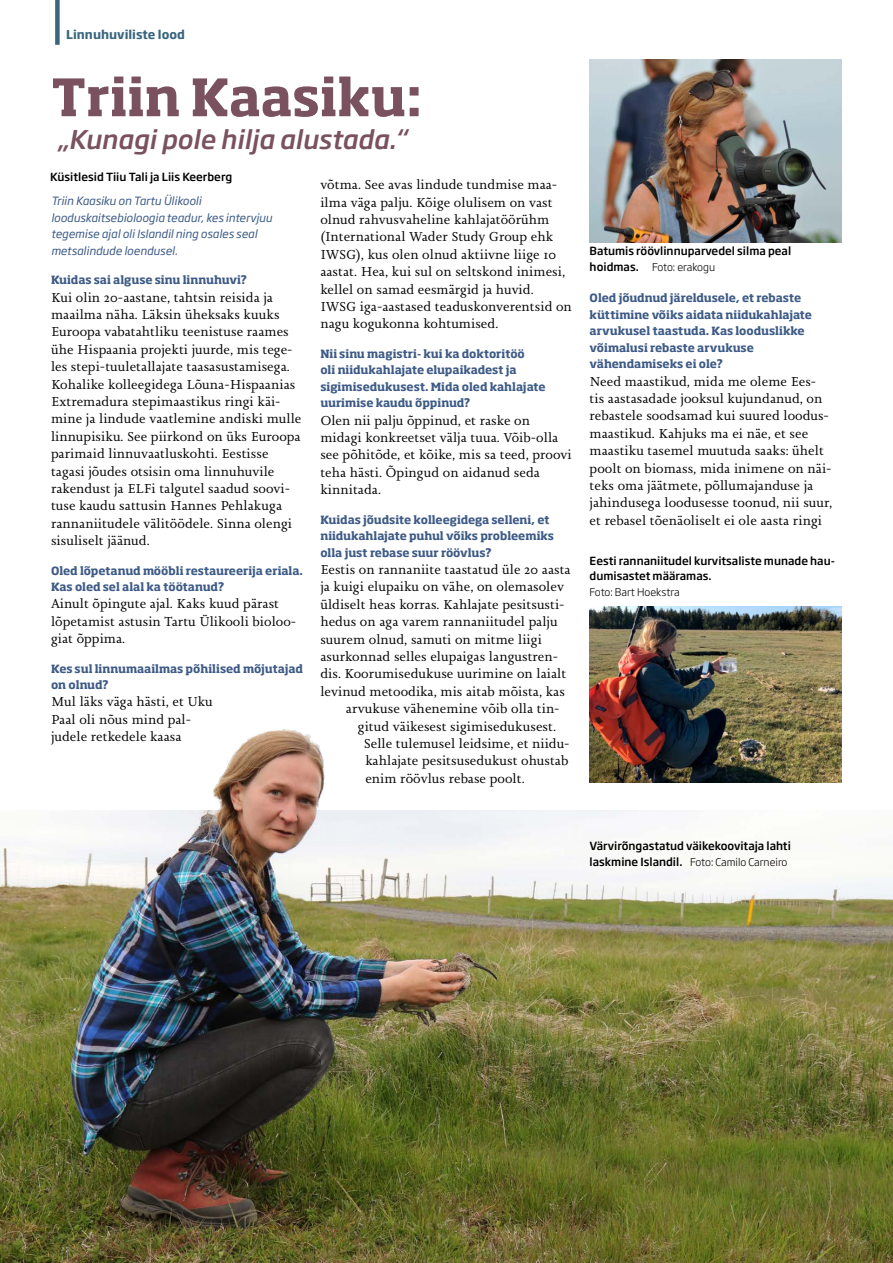
<style>
.page{position:relative;width:893px;height:1263px;background:#fff}
.page>*{position:absolute;margin:0;border:0;box-sizing:border-box;transform-origin:0 0}
.intervjuu_pealkiri{font:700 50.85px "Soho Std";letter-spacing:-.005em;color:#7a515e}
.intervjuu_tsitaat{font:italic 500 25.5px "Soho Gothic Pro";color:#7a515e}
.vastus{font:13.5px/17.4px "Joanna Nova W06";letter-spacing:.005em;color:#000}
.Pealkiri_3_valge{font:700 12px "Soho Gothic Pro";color:#38667d}
.küsimus{font:700 11.25px/16.5px "Soho Std";letter-spacing:-.005em;color:#3e5b86}
.küsimus-2{font:italic 11.25px/16.5px "Soho Gothic Pro";color:#3e5b86}
.Foto_allkiri{font:500 11.1px/15.6px "Soho Gothic Pro";color:#000}
.Autor{font:500 11.1px "Soho Gothic Pro";color:#000}
.Foto_allkiri-2{font:300 10.5px "Soho Gothic Pro";color:#000}
.Foto_autor{font:300 10.5px "Soho Gothic Pro";color:#000}
.s1{font-weight:500;font-size:11.1px}
</style>
<div class="page">
<div style="left:55px;top:0;width:5px;height:45px;background:#38667d"></div>
<img style="left:590px;top:59px;width:252px;height:183px">
<img style="left:590px;top:606px;width:252px;height:83px">
<img style="left:0;top:689px;width:893px;height:574px">
<p class="Pealkiri_3_valge" style="left:66px;top:25px;width:120px">Linnuhuviliste lood</p>
<p class="intervjuu_pealkiri" style="left:51px;top:64px;width:373px">Triin Kaasiku:</p>
<p class="intervjuu_tsitaat" style="left:57px;top:120px;width:351px">„Kunagi pole hilja alustada.“</p>
<p class="Autor" style="left:50px;top:168px;width:183px">Küsitlesid Tiiu Tali ja Liis Keerberg</p>
<p class="küsimus-2" style="left:51px;top:192px;width:223px">Triin Kaasiku on Tartu Ülikooli looduskaitsebioloogia teadur, kes intervjuu tegemise ajal oli Islandil ning osales seal metsalindude loendusel.</p>
<p class="küsimus" style="left:51px;top:271px;width:198px">Kuidas sai alguse sinu linnuhuvi?</p>
<p class="vastus" style="left:51px;top:288px;width:252px">Kui olin 20-aastane, tahtsin reisida ja maailma näha. Läksin üheksaks kuuks Euroopa vabatahtliku teenistuse raames ühe Hispaania projekti juurde, mis tege&shy;les stepi-tuuletallajate taasasustamisega.<br>Kohalike kolleegidega Lõuna-Hispaanias Extremadura stepimaastikus ringi käi&shy;mine ja lindude vaatlemine andiski mulle linnupisiku. See piirkond on üks Euroopa parimaid linnuvaatluskohti. Eestisse tagasi jõudes otsisin oma linnuhuvile rakendust ja ELFi talgutel saadud soovi&shy;tuse kaudu sattusin Hannes Pehlakuga rannaniitudele välitöödele. Sinna olengi sisuliselt jäänud.</p>
<p class="küsimus" style="left:51px;top:562px;width:253px">Oled lõpetanud mööbli restaureerija eriala.<br>Kas oled sel alal ka töötanud?</p>
<p class="vastus" style="left:51px;top:595px;width:247px">Ainult õpingute ajal. Kaks kuud pärast lõpetamist astusin Tartu Ülikooli bioloo&shy;giat õppima.</p>
<p class="küsimus" style="left:51px;top:660px;width:254px">Kes sul linnumaailmas põhilised mõjutajad on olnud?</p>
<p class="vastus" style="left:51px;top:693px;width:163px">Mul läks väga hästi, et Uku<br>Paal oli nõus mind pal&shy;judele retkedele kaasa</p>
<p class="vastus" style="left:320px;top:176px;width:253px">võtma. See avas lindude tundmise maa&shy;ilma väga palju. Kõige olulisem on vast olnud rahvusvaheline kahlajatöörühm (International Wader Study Group ehk IWSG), kus olen olnud aktiivne liige 10 aastat. Hea, kui sul on seltskond inimesi, kellel on samad eesmärgid ja huvid.<br>IWSG iga-aastased teaduskonverentsid on nagu kogukonna kohtumised.</p>
<p class="küsimus" style="left:320px;top:345px;width:227px">Nii sinu magistri- kui ka doktoritöö<br>oli niidukahlajate elupaikadest ja sigimisedukusest. Mida oled kahlajate uurimise kaudu õppinud?</p>
<p class="vastus" style="left:320px;top:411px;width:253px">Olen nii palju õppinud, et raske on midagi konkreetset välja tuua. Võib-olla see põhitõde, et kõike, mis sa teed, proovi teha hästi. Õpingud on aidanud seda kinnitada.</p>
<p class="küsimus" style="left:320px;top:511px;width:235px">Kuidas jõudsite kolleegidega selleni, et niidukahlajate puhul võiks probleemiks olla just rebase suur röövlus?</p>
<p class="vastus" style="left:320px;top:561px;width:252px">Eestis on rannaniite taastatud üle 20 aasta</p>
<p class="vastus" style="left:320px;top:578px;width:245px">ja kuigi elupaiku on vähe, on olemasolev</p>
<p class="vastus" style="left:320px;top:595px;width:246px">üldiselt heas korras. Kahlajate pesitsusti-</p>
<p class="vastus" style="left:320px;top:613px;width:239px">hedus on aga varem rannaniitudel palju</p>
<p class="vastus" style="left:320px;top:630px;width:223px">suurem olnud, samuti on mitme liigi</p>
<p class="vastus" style="left:320px;top:648px;width:239px">asurkonnad selles elupaigas langustren-</p>
<p class="vastus" style="left:320px;top:665px;width:248px">dis. Koorumisedukuse uurimine on laialt</p>
<p class="vastus" style="left:320px;top:682px;width:246px">levinud metoodika, mis aitab mõista, kas</p>
<p class="vastus" style="left:346px;top:700px;width:215px">arvukuse vähenemine võib olla tin-</p>
<p class="vastus" style="left:358px;top:717px;width:200px">gitud väikesest sigimisedukusest.</p>
<p class="vastus" style="left:364px;top:735px;width:207px">Selle tulemusel leidsime, et niidu-</p>
<p class="vastus" style="left:365px;top:752px;width:205px">kahlajate pesitsusedukust ohustab</p>
<p class="vastus" style="left:365px;top:769px;width:161px">enim röövlus rebase poolt.</p>
<p class="Foto_allkiri" style="left:590px;top:243px;width:203px">Batumis röövlinnuparvedel silma peal</p>
<p class="Foto_allkiri-2" style="left:590px;top:259px;width:127px"><span class="s1">hoidmas.</span> Foto: erakogu</p>
<p class="küsimus" style="left:590px;top:289px;width:224px">Oled jõudnud järeldusele, et rebaste küttimine võiks aidata niidukahlajate arvukusel taastuda. Kas looduslikke võimalusi rebaste arvukuse vähendamiseks ei ole?</p>
<p class="vastus" style="left:590px;top:372px;width:244px">Need maastikud, mida me oleme Ees&shy;tis aastasadade jooksul kujundanud, on rebastele soodsamad kui suured loodus&shy;maastikud. Kahjuks ma ei näe, et see maastiku tasemel muutuda saaks: ühelt poolt on biomass, mida inimene on näi&shy;teks oma jäätmete, põllumajanduse ja jahindusega loodusesse toonud, nii suur, et rebasel tõenäoliselt ei ole aasta ringi</p>
<p class="Foto_allkiri" style="left:590px;top:552px;width:247px">Eesti rannaniitudel kurvitsaliste munade hau&shy;dumisastet määramas.</p>
<p class="Foto_autor" style="left:590px;top:584px;width:92px">Foto: Bart Hoekstra</p>
<p class="Foto_allkiri" style="left:590px;top:837px;width:203px">Värvirõngastatud väikekoovitaja lahti</p>
<p class="Foto_allkiri-2" style="left:590px;top:854px;width:199px"><span class="s1">laskmine Islandil.</span> Foto: Camilo Carneiro</p>
</div>
